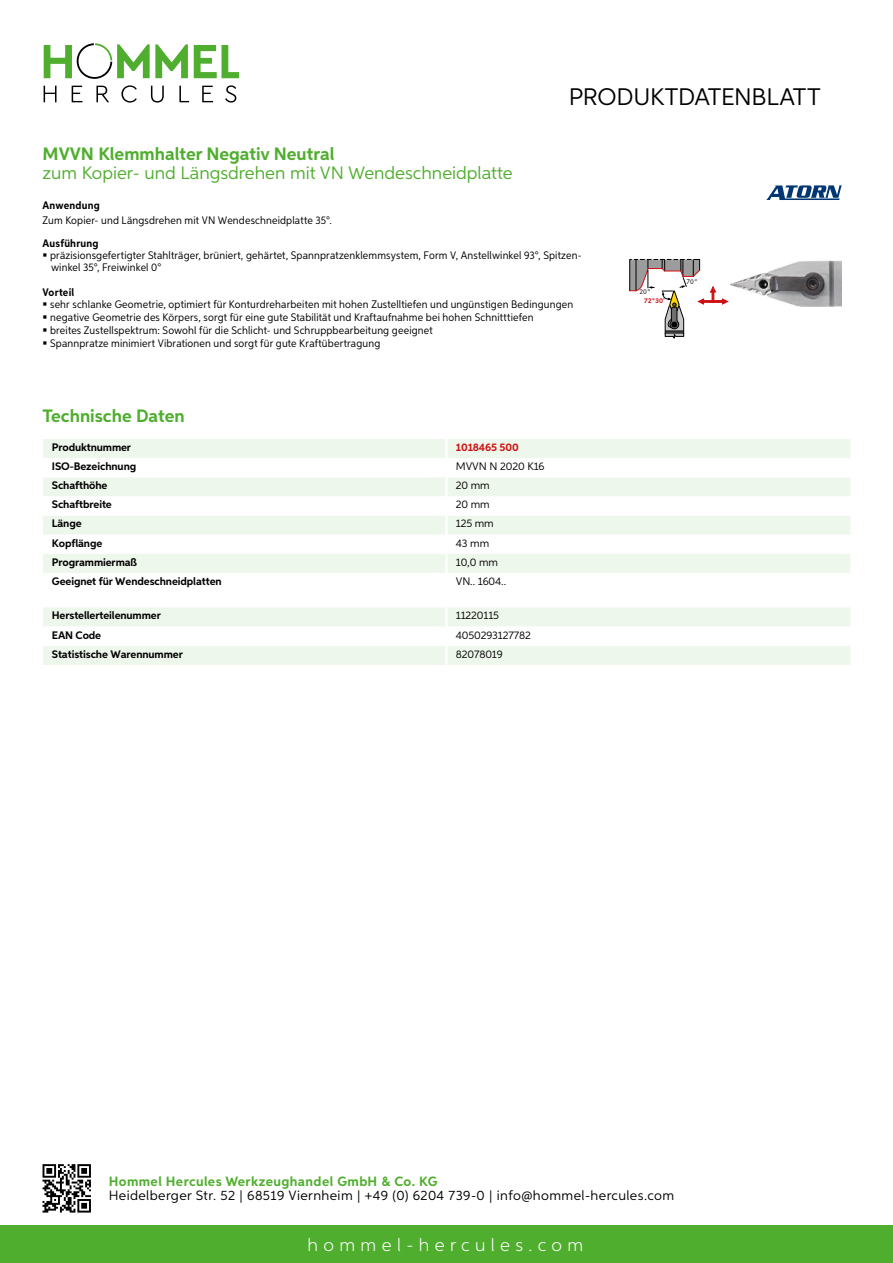
<style>
.page{position:relative;width:893px;height:1263px;background:#fff}
.page>*{position:absolute;margin:0;border:0;box-sizing:border-box;transform-origin:0 0}
.t1{font:24px "Aspira";letter-spacing:-.01em;color:#000}
.t2{font:18px "Aspira";color:#50ae2f}
.t3{font:700 18px "Aspira";color:#50ae2f}
.t4{font:300 18px "Aspira";letter-spacing:.3em;color:#fff}
.t5{font:13.5px "Aspira";letter-spacing:.03em;color:#000}
.t6{font:700 13.5px "Aspira";letter-spacing:.03em;color:#50ae2f}
.t7{font:10.95px/12.8px "Aspira Nar";letter-spacing:.015em;color:#000}
.t8{font:700 10.95px "Aspira";letter-spacing:-.01em;color:#000}
.t9{font:10.95px "Aspira";letter-spacing:-.01em;color:#000}
.t10{font:700 10.95px "Aspira Nar";letter-spacing:.02em;color:#000}
.t11{font:700 10.95px "Aspira";letter-spacing:-.01em;color:#cd1013}
.t12{font:700 7.05px "Corporate S";color:#cd1013}
.t13{font:7.05px "Corporate S";color:#000}
</style>
<div class="page">
<div style="left:0;top:1226px;width:893px;height:37px;background:#50ae2f"></div>
<svg style="left:43px;top:1164px;width:48px;height:48px"></svg>
<svg style="left:194px;top:45px;width:45px;height:33px"></svg>
<svg style="left:44px;top:43px;width:144px;height:36px"></svg>
<svg style="left:44px;top:86px;width:13px;height:16px"></svg>
<svg style="left:72px;top:86px;width:10px;height:16px"></svg>
<svg style="left:96px;top:86px;width:13px;height:16px"></svg>
<svg style="left:121px;top:85px;width:16px;height:18px"></svg>
<svg style="left:151px;top:86px;width:13px;height:17px"></svg>
<svg style="left:179px;top:86px;width:10px;height:16px"></svg>
<svg style="left:202px;top:86px;width:11px;height:16px"></svg>
<svg style="left:225px;top:85px;width:11px;height:18px"></svg>
<div style="left:43px;top:439px;width:807px;height:19px;background:#eef7eb"></div>
<svg style="left:43px;top:477px;width:807px;height:96px;fill:#eef7eb"></svg>
<hr style="left:445px;top:439px;width:3px;height:19px;background:#fff">
<hr style="left:445px;top:477px;width:3px;height:19px;background:#fff">
<hr style="left:445px;top:496px;width:3px;height:19px;background:#fff">
<hr style="left:445px;top:515px;width:3px;height:20px;background:#fff">
<hr style="left:445px;top:535px;width:3px;height:19px;background:#fff">
<hr style="left:445px;top:554px;width:3px;height:19px;background:#fff">
<svg style="left:43px;top:607px;width:807px;height:58px"></svg>
<hr style="left:445px;top:646px;width:3px;height:19px;background:#fff">
<img style="left:730px;top:261px;width:112px;height:45px">
<svg style="left:629px;top:259px;width:99px;height:79px"></svg>
<svg style="left:766px;top:185px;width:76px;height:15px"></svg>
<h1 class="t1" style="left:569px;top:82px;width:253px">Produktdatenblatt</h1>
<h2 class="t3" style="left:43px;top:142px;width:293px">MVVN Klemmhalter Negativ Neutral</h2>
<h2 class="t2" style="left:43px;top:162px;width:472px">zum Kopier- und Längsdrehen mit VN Wendeschneidplatte</h2>
<p class="t10" style="left:43px;top:199px;width:59px">Anwendung</p>
<p class="t7" style="left:43px;top:214px;width:291px">Zum Kopier- und Längsdrehen mit VN Wendeschneidplatte 35°.</p>
<p class="t10" style="left:43px;top:236px;width:58px">Ausführung</p>
<p class="t7" style="left:50px;top:249px;width:533px;line-height:12px">präzisionsgefertigter Stahlträger, brüniert, gehärtet, Spannpratzenklemmsystem, Form V, Anstellwinkel 93°, Spitzen&shy;winkel 35°, Freiwinkel 0°</p>
<p class="t10" style="left:43px;top:285px;width:33px">Vorteil</p>
<p class="t7" style="left:50px;top:298px;width:525px">sehr schlanke Geometrie, optimiert für Konturdreharbeiten mit hohen Zustelltiefen und ungünstigen Bedingungen negative Geometrie des Körpers, sorgt für eine gute Stabilität und Kraftaufnahme bei hohen Schnitttiefen<br>breites Zustellspektrum: Sowohl für die Schlicht- und Schruppbearbeitung geeignet<br>Spannpratze minimiert Vibrationen und sorgt für gute Kraftübertragung</p>
<p class="t12" style="left:644px;top:297px;width:22px">72°30’</p>
<p class="t13" style="left:639px;top:288px;width:13px">20°</p>
<p class="t13" style="left:686px;top:277px;width:13px">70°</p>
<h2 class="t3" style="left:43px;top:405px;width:144px">Technische Daten</h2>
<p class="t8" style="left:52px;top:440px;width:81px">Produktnummer</p>
<p class="t11" style="left:456px;top:440px;width:64px">1018465 500</p>
<p class="t8" style="left:52px;top:460px;width:86px">ISO-Bezeichnung</p>
<p class="t9" style="left:456px;top:460px;width:90px">MVVN N 2020 K16</p>
<p class="t8" style="left:52px;top:479px;width:57px">Schafthöhe</p>
<p class="t9" style="left:456px;top:479px;width:35px">20 mm</p>
<p class="t8" style="left:52px;top:498px;width:61px">Schaftbreite</p>
<p class="t9" style="left:456px;top:498px;width:35px">20 mm</p>
<p class="t8" style="left:52px;top:517px;width:31px">Länge</p>
<p class="t9" style="left:456px;top:517px;width:39px">125 mm</p>
<p class="t8" style="left:52px;top:536px;width:52px">Kopflänge</p>
<p class="t9" style="left:456px;top:536px;width:35px">43 mm</p>
<p class="t8" style="left:52px;top:555px;width:87px">Programmiermaß</p>
<p class="t9" style="left:456px;top:555px;width:44px">10,0 mm</p>
<p class="t8" style="left:52px;top:574px;width:171px">Geeignet für Wendeschneidplatten</p>
<p class="t9" style="left:456px;top:574px;width:52px">VN .. 1604..</p>
<p class="t8" style="left:52px;top:609px;width:111px">Herstellerteilenummer</p>
<p class="t9" style="left:456px;top:609px;width:45px">11220115</p>
<p class="t8" style="left:52px;top:628px;width:51px">EAN Code</p>
<p class="t9" style="left:456px;top:628px;width:77px">4050293127782</p>
<p class="t8" style="left:52px;top:647px;width:132px">Statistische Warennummer</p>
<p class="t9" style="left:456px;top:647px;width:48px">82078019</p>
<p class="t6" style="left:109px;top:1172px;width:330px">Hommel Hercules Werkzeughandel GmbH &amp; Co. KG</p>
<p class="t5" style="left:109px;top:1187px;width:567px">Heidelberger Str. 52 | 68519 Viernheim | +49 (0) 6204 739-0 | info@hommel-hercules.com</p>
<h2 class="t4" style="left:307px;top:1234px;width:277px">hommel-hercules.com</h2>
</div>
